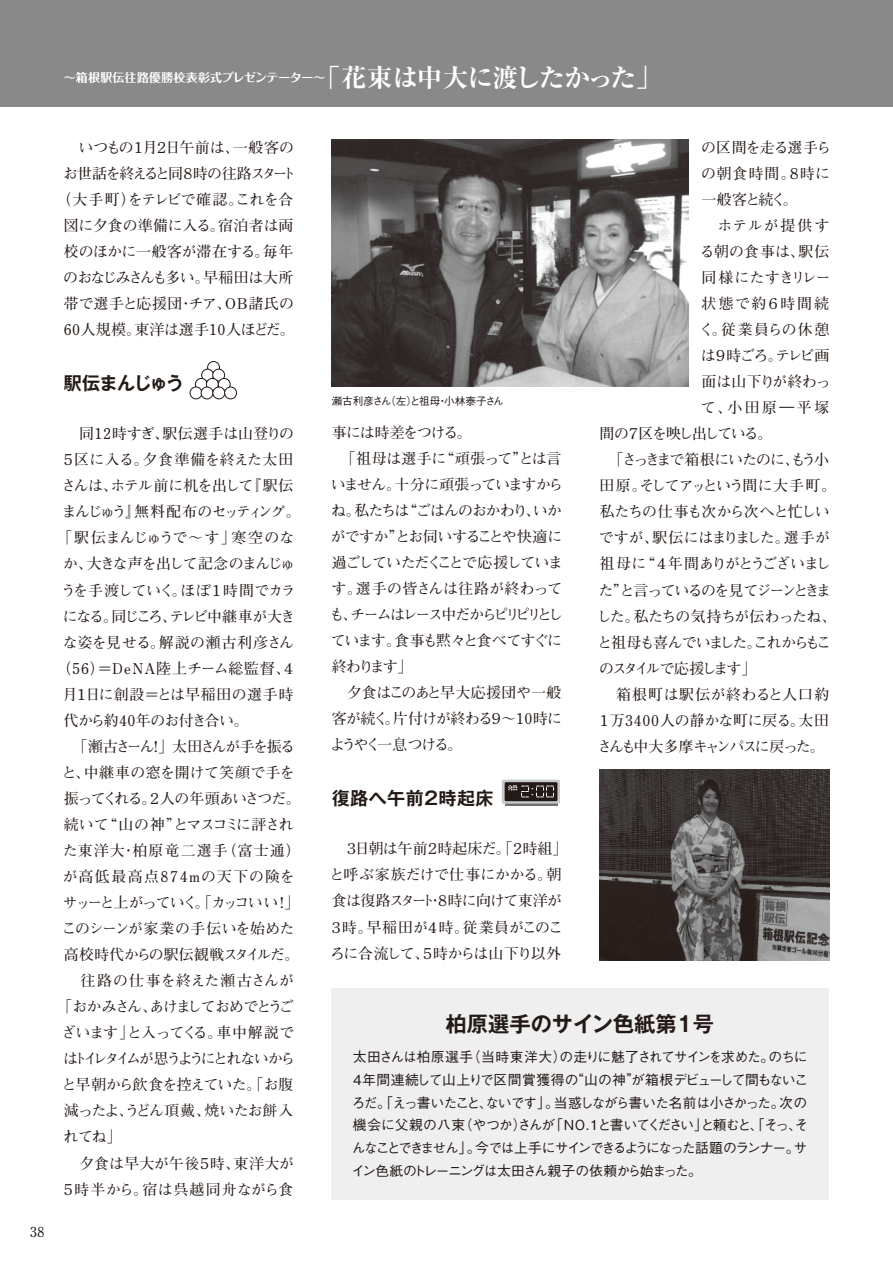
<style>
.page{position:relative;width:893px;height:1263px;background:#fff}
.page>*{position:absolute;margin:0;border:0;box-sizing:border-box;transform-origin:0 0}
.t1{font:700 21.3px "Gothic MB101 Pro De";color:#231916}
.t2{font:700 18px "Gothic MB101 Pro De";letter-spacing:.025em;color:#231916}
.t3{font:700 18px "Gothic MB101 Pro De";letter-spacing:-.06em;color:#231916}
.t4{font:700 14.85px/26.1px "Futo Min A101 Pro";letter-spacing:-.04em;color:#231916}
.t5{font:700 14.85px/26.1px "Futo Min A101 Pro";letter-spacing:-.07em;color:#231916}
.t6{font:700 14.85px/26.1px "Futo Min A101 Pro";letter-spacing:-.02em;color:#231916;text-align:center}
.t7{font:700 14.85px "Futo Min A101 Pro";letter-spacing:-.1em;color:#231916}
.t8{font:700 14.85px "Futo Min A101 Pro";letter-spacing:-.075em;color:#231916}
.t9{font:700 14.85px "Futo Min A101 Pro";letter-spacing:-.11em;color:#231916}
.t10{font:700 14.85px "Futo Min A101 Pro";letter-spacing:-.105em;color:#231916}
.t11{font:700 14.85px "Futo Min A101 Pro";letter-spacing:-.015em;color:#231916}
.t12{font:700 14.85px "Futo Min A101 Pro";letter-spacing:-.09em;color:#231916}
.t13{font:700 14.85px "Futo Min A101 Pro";letter-spacing:.01em;color:#231916}
.t14{font:700 14.85px "Futo Min A101 Pro";letter-spacing:.02em;color:#231916}
.t15{font:700 14.85px "Futo Min A101 Pro";letter-spacing:-.145em;color:#231916}
.t16{font:700 14.85px "Futo Min A101 Pro";letter-spacing:.025em;color:#231916}
.t17{font:700 14.85px "Futo Min A101 Pro";letter-spacing:.105em;color:#231916}
.t18{font:700 14.85px "Futo Min A101 Pro";letter-spacing:-.19em;color:#231916}
.t19{font:700 14.85px "Futo Min A101 Pro";letter-spacing:.085em;color:#231916}
.t20{font:700 14.85px "Futo Min A101 Pro";letter-spacing:-.01em;color:#231916}
.t21{font:700 14.85px "Futo Min A101 Pro";letter-spacing:-.12em;color:#231916}
.t22{font:700 14.85px "Futo Min A101 Pro";letter-spacing:.035em;color:#231916}
.t23{font:700 14.85px "Futo Min A101 Pro";letter-spacing:-.08em;color:#231916}
.t24{font:700 14.85px "Futo Min A101 Pro";letter-spacing:.03em;color:#231916}
.t25{font:700 14.85px "Futo Min A101 Pro";letter-spacing:.08em;color:#231916}
.t26{font:700 14.85px "Futo Min A101 Pro";color:#231916}
.t27{font:700 14.85px "Futo Min A101 Pro";letter-spacing:.04em;color:#231916}
.t28{font:700 14.85px "Futo Min A101 Pro";letter-spacing:.045em;color:#231916}
.t29{font:700 14.85px "Futo Min A101 Pro";letter-spacing:-.125em;color:#231916}
.t30{font:700 14.85px "Futo Min A101 Pro";letter-spacing:-.13em;color:#231916}
.t31{font:700 14.85px "Futo Min A101 Pro";letter-spacing:.06em;color:#231916}
.t32{font:500 13.8px/22.8px "Gothic BBB Pro";letter-spacing:-.105em;color:#231916;text-align:justify}
.t33{font:700 13.8px "Futo Min A101 Pro";color:#231916}
.t34{font:700 11.85px "Folk Pro";letter-spacing:.025em;color:#fff}
.t35{font:500 10.65px "Gothic BBB Pr 6 N";color:#231916}
.s1{font-family:"Ryumin Pro";font-stretch:expanded;font-size:25.5px}
</style>
<div class="page">
<div style="left:0;top:0;width:893px;height:106px;background:#898989"></div>
<div style="left:332px;top:988px;width:497px;height:211px;background:#efeff0"></div>
<img style="left:600px;top:770px;width:229px;height:191px">
<img style="left:332px;top:139px;width:357px;height:248px">
<hr style="left:505px;top:803px;width:52px;height:3px;background:#727272">
<svg style="left:502px;top:780px;width:58px;height:23px"></svg>
<div style="left:505px;top:782px;width:52px;height:19px;background:#231916"></div>
<svg style="left:509px;top:786px;width:45px;height:12px"></svg>
<svg style="left:208px;top:361px;width:11px;height:12px"></svg>
<div style="left:207px;top:361px;width:13px;height:13px;border:1px solid #231916;border-radius:50%"></div>
<div style="left:202px;top:369px;width:12px;height:12px;background:#fff;border-radius:50%"></div>
<div style="left:201px;top:369px;width:13px;height:12px;border:1px solid #231916;border-radius:50%"></div>
<div style="left:213px;top:369px;width:12px;height:12px;background:#fff;border-radius:50%"></div>
<div style="left:212px;top:369px;width:13px;height:12px;border:1px solid #231916;border-radius:50%"></div>
<svg style="left:195px;top:378px;width:12px;height:12px"></svg>
<div style="left:195px;top:378px;width:13px;height:13px;border:1px solid #231916;border-radius:50%"></div>
<div style="left:206px;top:378px;width:12px;height:12px;background:#fff;border-radius:50%"></div>
<div style="left:206px;top:378px;width:13px;height:13px;border:1px solid #231916;border-radius:50%"></div>
<svg style="left:218px;top:378px;width:12px;height:12px"></svg>
<div style="left:218px;top:378px;width:13px;height:13px;border:1px solid #231916;border-radius:50%"></div>
<div style="left:190px;top:387px;width:12px;height:12px;background:#fff;border-radius:50%"></div>
<div style="left:190px;top:387px;width:12px;height:12px;border:1px solid #231916;border-radius:50%"></div>
<div style="left:201px;top:387px;width:12px;height:12px;background:#fff;border-radius:50%"></div>
<div style="left:201px;top:387px;width:12px;height:12px;border:1px solid #231916;border-radius:50%"></div>
<div style="left:213px;top:387px;width:12px;height:12px;background:#fff;border-radius:50%"></div>
<div style="left:212px;top:387px;width:13px;height:12px;border:1px solid #231916;border-radius:50%"></div>
<div style="left:225px;top:387px;width:12px;height:12px;background:#fff;border-radius:50%"></div>
<div style="left:224px;top:387px;width:13px;height:12px;border:1px solid #231916;border-radius:50%"></div>
<p class="t34" style="left:64px;top:67px;width:599px">〜箱根駅伝往路優勝校表彰式プレゼンテーター〜<span class="s1">「花束は中大に渡したかった」</span></p>
<p class="t33" style="left:30px;top:1221px;width:16px">38</p>
<p class="t6" style="left:56px;top:132px;width:242px">　いつもの１月２日午前は、一般客のお世話を終えると同８時の往路スタート（大手町）をテレビで確認。これを合図に夕食の準備に入る。宿泊者は両校のほかに一般客が滞在する。毎年のおなじみさんも多い。早稲田は大所帯で選手と応援団・チア、ＯＢ諸氏の<br>60人規模。東洋は選手10人ほどだ。</p>
<p class="t3" style="left:64px;top:368px;width:121px">駅伝まんじゅう</p>
<p class="t22" style="left:64px;top:422px;width:232px">　同12時すぎ、駅伝選手は山登りの</p>
<p class="t13" style="left:61px;top:448px;width:234px">５区に入る。夕食準備を終えた太田</p>
<p class="t4" style="left:61px;top:471px;width:234px">さんは、ホテル前に机を出して『駅伝</p>
<p class="t15" style="left:62px;top:500px;width:240px">まんじゅう』無料配布のセッティング。</p>
<p class="t4" style="left:57px;top:523px;width:239px">「駅伝まんじゅうで～す」寒空のな</p>
<p class="t12" style="left:63px;top:552px;width:234px">か、大きな声を出して記念のまんじゅ</p>
<p class="t8" style="left:61px;top:578px;width:236px">うを手渡していく。ほぼ１時間でカラ</p>
<p class="t7" style="left:63px;top:604px;width:234px">になる。同じころ、テレビ中継車が大き</p>
<p class="t24" style="left:63px;top:630px;width:233px">な姿を見せる。解説の瀬古利彦さん</p>
<p class="t4" style="left:56px;top:653px;width:241px">（56）＝ＤｅＮＡ陸上チーム総監督、４</p>
<p class="t14" style="left:62px;top:682px;width:232px">月１日に創設＝とは早稲田の選手時</p>
<p class="t4" style="left:64px;top:705px;width:187px">代から約40年のお付き合い。</p>
<p class="t7" style="left:64px;top:735px;width:233px">　「瀬古さーん！」太田さんが手を振る</p>
<p class="t14" style="left:62px;top:761px;width:235px">と、中継車の窓を開けて笑顔で手を</p>
<p class="t10" style="left:64px;top:787px;width:238px">振ってくれる。２人の年頭あいさつだ。</p>
<p class="t23" style="left:64px;top:813px;width:231px">続いて“ 山の神”とマスコミに評され</p>
<p class="t25" style="left:63px;top:839px;width:240px">た東洋大・柏原竜二選手（富士通）</p>
<p class="t17" style="left:63px;top:865px;width:233px">が高低最高点874ｍの天下の険を</p>
<p class="t7" style="left:63px;top:891px;width:238px">サッーと上がっていく。「カッコいい！」</p>
<p class="t11" style="left:62px;top:917px;width:234px">このシーンが家業の手伝いを始めた</p>
<p class="t6" style="left:64px;top:940px;width:237px">高校時代からの駅伝観戦スタイルだ。</p>
<p class="t16" style="left:64px;top:969px;width:232px">　往路の仕事を終えた瀬古さんが</p>
<p class="t10" style="left:57px;top:995px;width:238px">「おかみさん、あけましておめでとうご</p>
<p class="t4" style="left:61px;top:1018px;width:234px">ざいます」と入ってくる。車中解説で</p>
<p class="t18" style="left:63px;top:1047px;width:234px">はトイレタイムが思うようにとれないから</p>
<p class="t4" style="left:62px;top:1070px;width:233px">と早朝から飲食を控えていた。「お腹</p>
<p class="t4" style="left:64px;top:1096px;width:231px">減ったよ、うどん頂戴、焼いたお餅入</p>
<p class="t4" style="left:64px;top:1122px;width:59px">れてね」</p>
<p class="t26" style="left:64px;top:1151px;width:232px">　夕食は早大が午後５時、東洋大が</p>
<p class="t27" style="left:61px;top:1177px;width:234px">５時半から。宿は呉越同舟ながら食</p>
<p class="t35" style="left:332px;top:392px;width:174px">瀬古利彦さん（左）と祖母・小林泰子さん</p>
<p class="t5" style="left:329px;top:417px;width:235px">事には時差をつける。<br>　「祖母は選手に“頑張って”とは言いません。十分に頑張っていますからね。私たちは“ごはんのおかわり、いかがですか”とお伺いすることや快適に過ごしていただくことで応援しています。選手の皆さんは往路が終わっても、チームはレース中だからピリピリとしています。食事も黙々と食べてすぐに終わります」<br>　夕食はこのあと早大応援団や一般客が続く。片付けが終わる９～10時にようやく一息つける。</p>
<p class="t2" style="left:332px;top:783px;width:163px">復路へ午前２時起床</p>
<p class="t4" style="left:329px;top:834px;width:240px">　３日朝は午前２時起床だ。「２時組」と呼ぶ家族だけで仕事にかかる。朝食は復路スタート・８時に向けて東洋が<br>３時。早稲田が４時。従業員がこのころに合流して、５時からは山下り以外</p>
<p class="t4" style="left:701px;top:132px;width:132px">の区間を走る選手ら</p>
<p class="t31" style="left:701px;top:162px;width:130px">の朝食時間。８時に</p>
<p class="t4" style="left:702px;top:184px;width:97px">一般客と続く。</p>
<p class="t19" style="left:702px;top:214px;width:129px">　ホテルが提供す</p>
<p class="t16" style="left:700px;top:240px;width:131px">る朝の食事は、駅伝</p>
<p class="t11" style="left:702px;top:266px;width:130px">同様にたすきリレー</p>
<p class="t17" style="left:702px;top:292px;width:129px">状態で約６時間続</p>
<p class="t19" style="left:699px;top:318px;width:132px">く。従業員らの休憩</p>
<p class="t30" style="left:701px;top:344px;width:130px">は９時ごろ。テレビ画</p>
<p class="t11" style="left:702px;top:370px;width:131px">面は山下りが終わっ</p>
<p class="t4" style="left:701px;top:393px;width:130px">て、小田原―平塚</p>
<p class="t29" style="left:600px;top:422px;width:174px">間の７区を映し出している。</p>
<p class="t8" style="left:600px;top:448px;width:231px">　「さっきまで箱根にいたのに、もう小</p>
<p class="t8" style="left:600px;top:474px;width:238px">田原。そしてアッという間に大手町。</p>
<p class="t4" style="left:600px;top:497px;width:232px">私たちの仕事も次から次へと忙しい</p>
<p class="t20" style="left:599px;top:526px;width:233px">ですが、駅伝にはまりました。選手が</p>
<p class="t12" style="left:600px;top:552px;width:233px">祖母に“４年間ありがとうございまし</p>
<p class="t9" style="left:598px;top:578px;width:234px">た”と言っているのを見てジーンときま</p>
<p class="t4" style="left:597px;top:601px;width:241px">した。私たちの気持ちが伝わったね、</p>
<p class="t9" style="left:597px;top:630px;width:235px">と祖母も喜んでいました。これからもこ</p>
<p class="t15" style="left:599px;top:656px;width:159px">のスタイルで応援します」</p>
<p class="t28" style="left:600px;top:682px;width:231px">　箱根町は駅伝が終わると人口約</p>
<p class="t13" style="left:597px;top:708px;width:234px">１万3400人の静かな町に戻る。太田</p>
<p class="t21" style="left:597px;top:735px;width:229px">さんも中大多摩キャンパスに戻った。</p>
<h1 class="t1" style="left:446px;top:1006px;width:270px">柏原選手のサイン色紙第１号</h1>
<p class="t32" style="left:350px;top:1043px;width:459px">太田さんは柏原選手（当時東洋大）の走りに魅了されてサインを求めた。のちに４年間連続して山上りで区間賞獲得の“山の神”が箱根デビューして間もないころだ。「えっ書いたこと、ないです」。当惑しながら書いた名前は小さかった。次の機会に父親の八束（やつか）さんが「ＮＯ.１と書いてください」と頼むと、「そっ、そんなことできません」。今では上手にサインできるようになった話題のランナー。サイン色紙のトレーニングは太田さん親子の依頼から始まった。</p>
</div>
